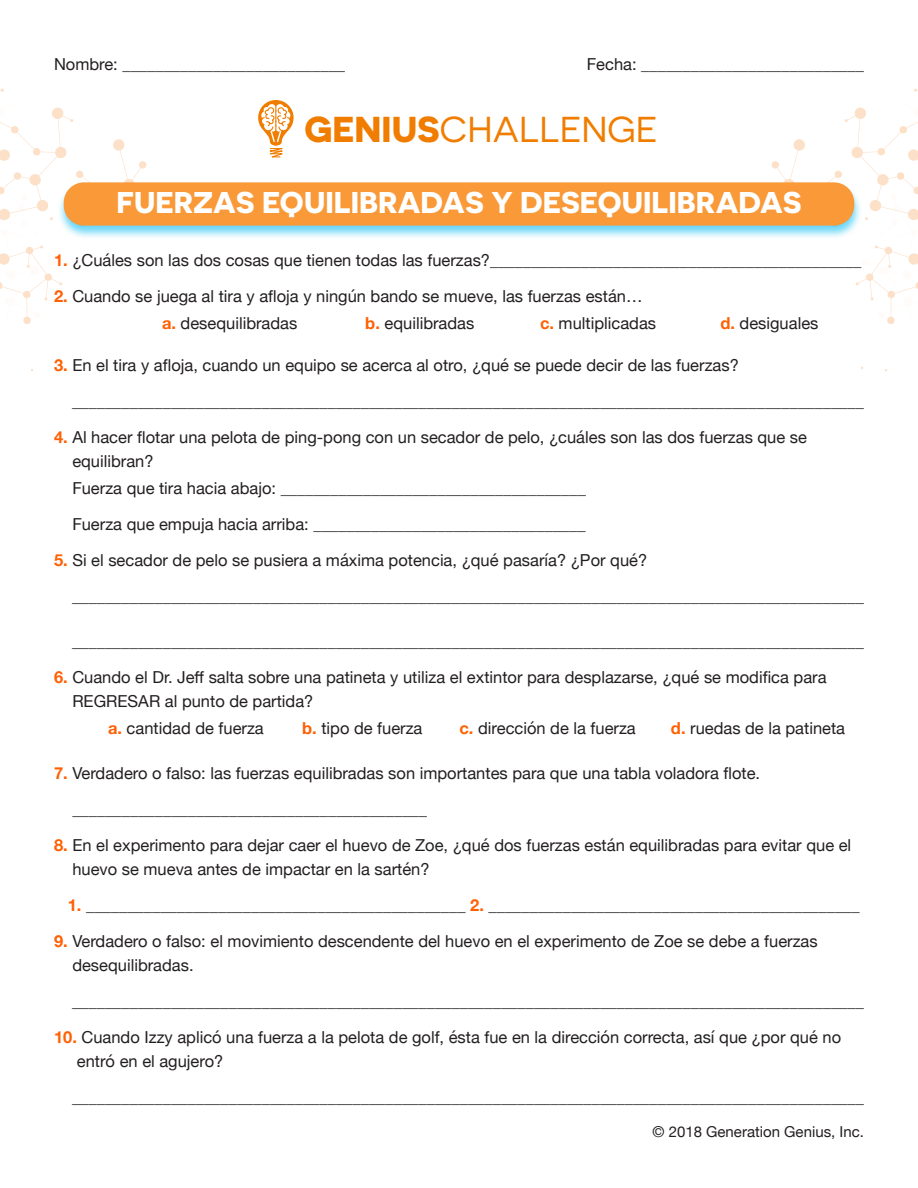
<style>
.page{position:relative;width:918px;height:1188px;background:#fff}
.page>*{position:absolute;margin:0;border:0;box-sizing:border-box;transform-origin:0 0}
.t1{font:36px "Novecentosanswide";color:#f07d00}
.t2{font:700 30px "Novecentosanswide";color:#fff}
.t3{font:16.5px/24px "Helvetica Neue";color:#231f20}
.t4{font:15px "Helvetica Neue";color:#231f20}
.s1{font-weight:700}
.s2{font-weight:700;color:#ff6003}
</style>
<div class="page">
<svg style="left:771px;top:88px;width:147px;height:236px"></svg>
<svg style="left:0;top:88px;width:147px;height:236px"></svg>
<div style="left:57px;top:181px;width:805px;height:59px;background:#09bcf3;opacity:.6"></div>
<div style="left:64px;top:182px;width:790px;height:44px;background:#f99938;border-radius:20px"></div>
<svg style="left:258px;top:100px;width:36px;height:58px"></svg>
<p class="t3" style="left:54px;top:53px;width:293px">Nombre: ___________________________</p>
<p class="t3" style="left:587px;top:53px;width:279px">Fecha: ___________________________</p>
<p class="t1" style="left:305px;top:108px;width:355px"><span class="s1">GENIUS</span>CHALLENGE</p>
<p class="t2" style="left:116px;top:184px;width:687px">FUERZAS EQUILIBRADAS Y DESEQUILIBRADAS</p>
<p class="t3" style="left:54px;top:249px;width:809px"><span class="s2">1.</span> ¿Cuáles son las dos cosas que tienen todas las fuerzas?_____________________________________________</p>
<p class="t3" style="left:54px;top:285px;width:590px"><span class="s2">2.</span> Cuando se juega al tira y afloja y ningún bando se mueve, las fuerzas están…</p>
<p class="t3" style="left:162px;top:312px;width:137px"><span class="s2">a.</span> desequilibradas</p>
<p class="t3" style="left:365px;top:312px;width:111px"><span class="s2">b.</span> equilibradas</p>
<p class="t3" style="left:540px;top:312px;width:118px"><span class="s2">c.</span> multiplicadas</p>
<p class="t3" style="left:720px;top:312px;width:100px"><span class="s2">d.</span> desiguales</p>
<p class="t3" style="left:54px;top:354px;width:686px"><span class="s2">3.</span> En el tira y afloja, cuando un equipo se acerca al otro, ¿qué se puede decir de las fuerzas?</p>
<p class="t3" style="left:72px;top:390px;width:793px">________________________________________________________________________________________________</p>
<p class="t3" style="left:72px;top:426px;width:736px;text-indent:-18px"><span class="s2">4.</span> Al hacer flotar una pelota de ping-pong con un secador de pelo, ¿cuáles son las dos fuerzas que se equilibran?</p>
<p class="t3" style="left:72px;top:471px;width:515px;line-height:36px">Fuerza que tira hacia abajo: _____________________________________<br>Fuerza que empuja hacia arriba: _________________________________</p>
<p class="t3" style="left:54px;top:549px;width:595px"><span class="s2">5.</span> Si el secador de pelo se pusiera a máxima potencia, ¿qué pasaría? ¿Por qué?</p>
<p class="t3" style="left:72px;top:585px;width:793px">________________________________________________________________________________________________</p>
<p class="t3" style="left:72px;top:630px;width:793px">________________________________________________________________________________________________</p>
<p class="t3" style="left:72px;top:666px;width:756px;text-indent:-18px"><span class="s2">6.</span> Cuando el Dr. Jeff salta sobre una patineta y utiliza el extintor para desplazarse, ¿qué se modifica para<br>REGRESAR al punto de partida?</p>
<p class="t3" style="left:108px;top:717px;width:157px"><span class="s2">a.</span> cantidad de fuerza</p>
<p class="t3" style="left:302px;top:717px;width:122px"><span class="s2">b.</span> tipo de fuerza</p>
<p class="t3" style="left:460px;top:717px;width:178px"><span class="s2">c.</span> dirección de la fuerza</p>
<p class="t3" style="left:671px;top:717px;width:176px"><span class="s2">d.</span> ruedas de la patineta</p>
<p class="t3" style="left:72px;top:756px;width:689px;line-height:36px;text-indent:-18px"><span class="s2">7.</span> Verdadero o falso: las fuerzas equilibradas son importantes para que una tabla voladora flote. ___________________________________________</p>
<p class="t3" style="left:72px;top:834px;width:780px;text-indent:-18px"><span class="s2">8.</span> En el experimento para dejar caer el huevo de Zoe, ¿qué dos fuerzas están equilibradas para evitar que el huevo se mueva antes de impactar en la sartén?</p>
<p class="t3" style="left:68px;top:894px;width:794px"><span class="s2">1.</span> ______________________________________________ <span class="s2">2.</span> _____________________________________________</p>
<p class="t3" style="left:72px;top:930px;width:747px;text-indent:-18px"><span class="s2">9.</span> Verdadero o falso: el movimiento descendente del huevo en el experimento de Zoe se debe a fuerzas desequilibradas.</p>
<p class="t3" style="left:72px;top:990px;width:793px">________________________________________________________________________________________________</p>
<p class="t3" style="left:77px;top:1026px;width:766px;text-indent:-23px"><span class="s2">10.</span> Cuando Izzy aplicó una fuerza a la pelota de golf, ésta fue en la dirección correcta, así que ¿por qué no entró en el agujero?</p>
<p class="t3" style="left:72px;top:1086px;width:793px">________________________________________________________________________________________________</p>
<p class="t4" style="left:653px;top:1121px;width:213px">© 2018 Generation Genius, Inc.</p>
</div>
